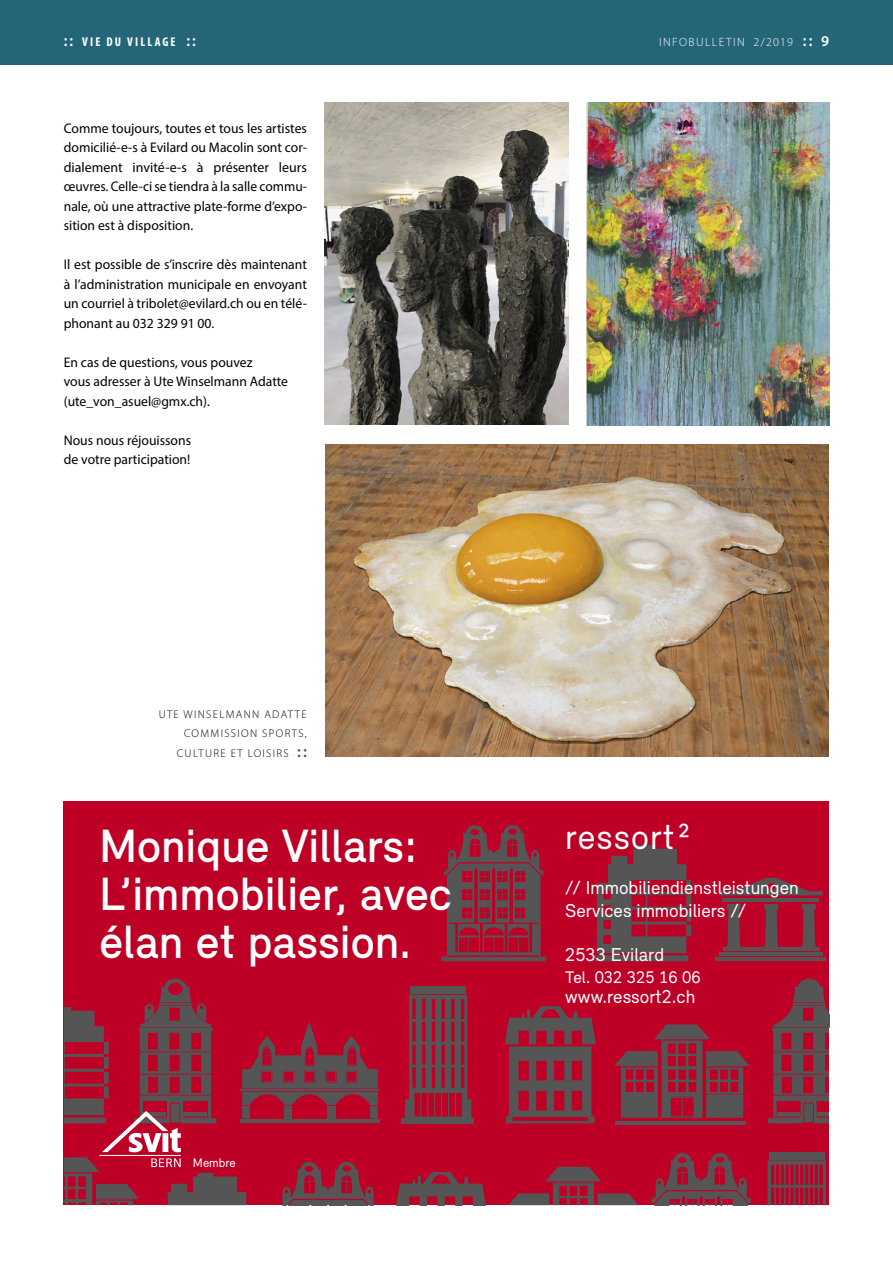
<style>
.page{position:relative;width:893px;height:1263px;background:#fff}
.page>*{position:absolute;margin:0;border:0;box-sizing:border-box;transform-origin:0 0}
.t1{font:500 48px/48px "Relevant";color:#fff}
.t2{font:36px "Relevant";letter-spacing:.03em;color:#fff}
.t3{font:19.05px/22.2px "Relevant";color:#fff}
.t4{font:17.25px "Relevant";color:#fff}
.t5{font:13.95px/19.5px "Myriad Pro";color:#000;text-align:justify}
.t6{font:700 condensed 12.75px "Myriad Pro";letter-spacing:.17em;color:#fff}
.t7{font:12.75px "Relevant";color:#fff}
.t8{font:300 12px "Myriad Pro";letter-spacing:.12em;color:#fff}
.t9{font:300 11.25px/19.5px "Myriad Pro";letter-spacing:.12em;color:#000;text-align:right}
.s1{font-weight:600;font-stretch:normal;font-size:16.5px}
.s2{font-weight:600;font-size:16.5px}
.s3{font-weight:600;font-size:15px}
.s4{font-weight:600;font-size:16.5px;color:#246677}
</style>
<div class="page">
<div style="left:0;top:0;width:893px;height:64px;background:#246677"></div>
<div style="left:64px;top:801px;width:765px;height:404px;background:#be0027"></div>
<div style="left:769px;top:1152px;width:55px;height:7px;background:#555"></div>
<svg style="left:768px;top:1160px;width:58px;height:45px"></svg>
<svg style="left:508px;top:1167px;width:130px;height:38px"></svg>
<svg style="left:614px;top:1024px;width:135px;height:94px"></svg>
<hr style="left:616px;top:1121px;width:130px;height:3px;background:#555">
<svg style="left:768px;top:979px;width:61px;height:144px"></svg>
<svg style="left:651px;top:1153px;width:100px;height:52px"></svg>
<svg style="left:441px;top:825px;width:105px;height:136px"></svg>
<svg style="left:396px;top:1172px;width:90px;height:33px"></svg>
<div style="left:410px;top:986px;width:56px;height:8px;background:#555"></div>
<svg style="left:405px;top:995px;width:66px;height:123px"></svg>
<div style="left:402px;top:1118px;width:72px;height:5px;background:#555"></div>
<svg style="left:505px;top:1006px;width:91px;height:117px"></svg>
<svg style="left:595px;top:834px;width:96px;height:127px"></svg>
<svg style="left:727px;top:904px;width:14px;height:43px"></svg>
<svg style="left:764px;top:904px;width:14px;height:43px"></svg>
<svg style="left:802px;top:904px;width:14px;height:43px"></svg>
<hr style="left:723px;top:947px;width:96px;height:4px;background:#555">
<hr style="left:723px;top:898px;width:96px;height:4px;background:#555">
<hr style="left:719px;top:952px;width:103px;height:4px;background:#555">
<hr style="left:715px;top:957px;width:111px;height:4px;background:#555">
<svg style="left:719px;top:877px;width:103px;height:18px"></svg>
<svg style="left:64px;top:979px;width:316px;height:226px"></svg>
<hr style="left:99px;top:1155px;width:82px;height:1px;background:#fff">
<img style="left:325px;top:103px;width:243px;height:321px">
<img style="left:325px;top:445px;width:504px;height:312px">
<img style="left:587px;top:103px;width:242px;height:322px">
<p class="t6" style="left:64px;top:34px;width:134px"><span class="s1">::</span> VIE DU VILLAGE <span class="s1">::</span></p>
<p class="t8" style="left:659px;top:35px;width:172px">INFOBULLETIN 2/2019 <span class="s2">::</span> <span class="s3">9</span></p>
<p class="t5" style="left:64px;top:118px;width:245px">Comme toujours, toutes et tous les artistes domicilié-e-s à Evilard ou Macolin sont cor&shy;dialement invité-e-s à présenter leurs œuvres. Celle-ci se tiendra à la salle commu&shy;nale, où une attractive plate-forme d’expo&shy;sition est à disposition.</p>
<p class="t5" style="left:64px;top:254px;width:245px">Il est possible de s’inscrire dès maintenant à l’administration municipale en envoyant un courriel à tribolet@evilard.ch ou en télé&shy;phonant au 032 329 91 00.</p>
<p class="t5" style="left:64px;top:352px;width:226px;text-align:left">En cas de questions, vous pouvez<br>vous adresser à Ute Winselmann Adatte (ute_von_asuel@gmx.ch).</p>
<p class="t5" style="left:64px;top:430px;width:129px">Nous nous réjouissons de votre participation!</p>
<p class="t9" style="left:159px;top:704px;width:150px">UTE WINSELMANN ADATTE<br>COMMISSION SPORTS,<br>CULTURE ET LOISIRS <span class="s4">::</span></p>
<h1 class="t1" style="left:99px;top:821px;width:354px">Monique Villars:<br>L’immobilier, avec élan et passion.</h1>
<h2 class="t2" style="left:565px;top:815px;width:126px">ressort2</h2>
<h3 class="t3" style="left:565px;top:876px;width:235px">// Immobiliendienstleistungen<br>Services immobiliers //</h3>
<h3 class="t3" style="left:565px;top:943px;width:101px">2533 Evilard</h3>
<p class="t4" style="left:565px;top:966px;width:137px">Tel. 032 325 16 06</p>
<h3 class="t3" style="left:565px;top:985px;width:132px">www.ressort2.ch</h3>
<p class="t7" style="left:193px;top:1155px;width:44px">Membre</p>
</div>
